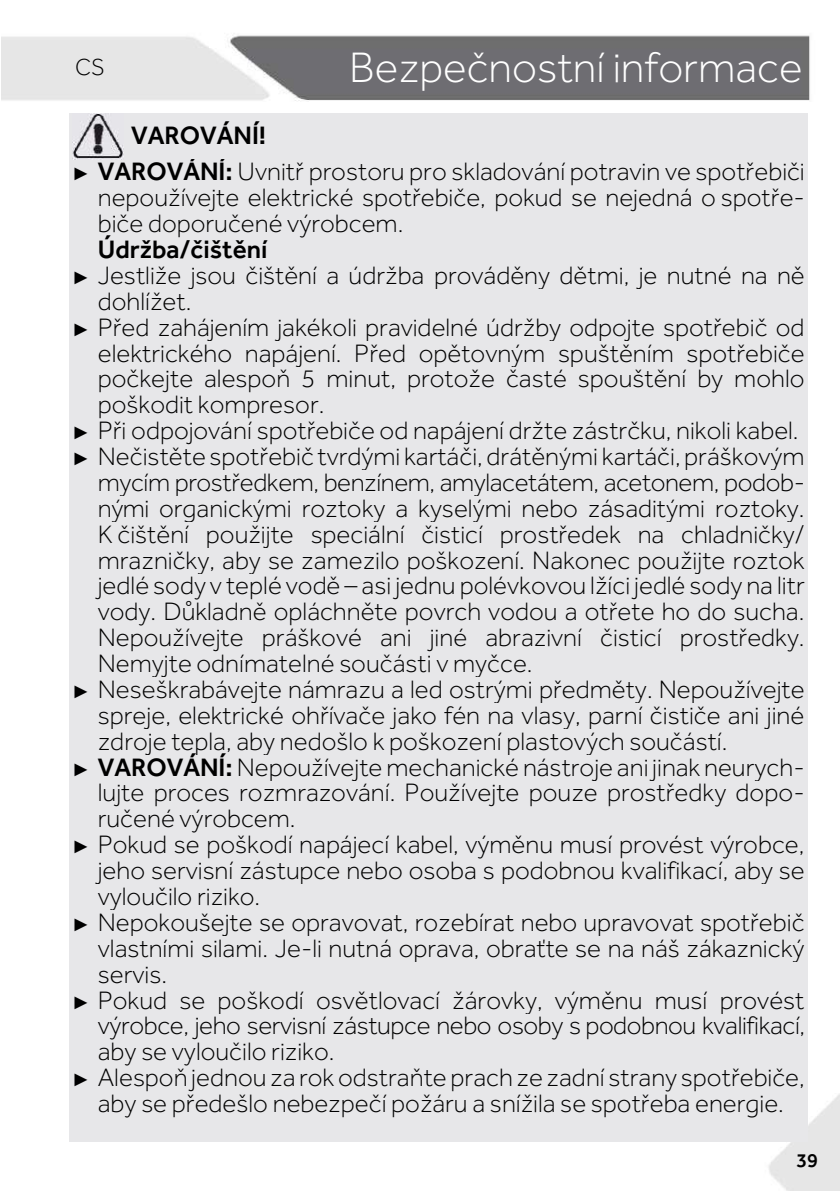
<style>
.page{position:relative;width:840px;height:1191px;background:#fff}
.page>*{position:absolute;margin:0;border:0;box-sizing:border-box;transform-origin:0 0}
.t1{font:300 44px "Effra";color:#fff}
.t2{font:300 26px/36.2px "Effra";color:#000}
.t3{font:500 26px "Effra";color:#000}
.t4{font:300 24px "Effra";color:#000}
.t5{font:500 20px "Effra";color:#000}
.s1{font-weight:500}
.s2{font-family:"Arial";font-weight:400;font-size:18px}
</style>
<div class="page">
<img style="left:2px;top:35px;width:837px;height:1156px">
<div style="left:69px;top:113px;width:59px;height:47px;background:#e7e7e9"></div>
<div style="left:128px;top:113px;width:679px;height:47px;background:#e7e7e9"></div>
<div style="left:72px;top:160px;width:732px;height:26px;background:#e7e7e9"></div>
<div style="left:72px;top:186px;width:732px;height:26px;background:#e7e7e9"></div>
<div style="left:72px;top:212px;width:732px;height:26px;background:#e7e7e9"></div>
<div style="left:72px;top:238px;width:732px;height:25px;background:#e7e7e9"></div>
<div style="left:72px;top:263px;width:732px;height:26px;background:#e7e7e9"></div>
<div style="left:72px;top:289px;width:732px;height:26px;background:#e7e7e9"></div>
<div style="left:72px;top:315px;width:732px;height:26px;background:#e7e7e9"></div>
<div style="left:72px;top:341px;width:732px;height:26px;background:#e7e7e9"></div>
<div style="left:72px;top:367px;width:732px;height:26px;background:#e7e7e9"></div>
<div style="left:72px;top:393px;width:732px;height:26px;background:#e7e7e9"></div>
<div style="left:72px;top:419px;width:732px;height:26px;background:#e7e7e9"></div>
<div style="left:72px;top:445px;width:732px;height:25px;background:#e7e7e9"></div>
<div style="left:72px;top:470px;width:732px;height:26px;background:#e7e7e9"></div>
<div style="left:72px;top:496px;width:732px;height:26px;background:#e7e7e9"></div>
<div style="left:72px;top:522px;width:732px;height:26px;background:#e7e7e9"></div>
<div style="left:72px;top:548px;width:732px;height:26px;background:#e7e7e9"></div>
<div style="left:72px;top:574px;width:732px;height:26px;background:#e7e7e9"></div>
<div style="left:72px;top:600px;width:732px;height:26px;background:#e7e7e9"></div>
<div style="left:72px;top:626px;width:732px;height:26px;background:#e7e7e9"></div>
<div style="left:72px;top:652px;width:732px;height:25px;background:#e7e7e9"></div>
<div style="left:72px;top:677px;width:732px;height:26px;background:#e7e7e9"></div>
<div style="left:72px;top:703px;width:732px;height:26px;background:#e7e7e9"></div>
<div style="left:72px;top:729px;width:732px;height:26px;background:#e7e7e9"></div>
<div style="left:72px;top:755px;width:732px;height:26px;background:#e7e7e9"></div>
<div style="left:72px;top:781px;width:732px;height:26px;background:#e7e7e9"></div>
<div style="left:72px;top:807px;width:732px;height:26px;background:#e7e7e9"></div>
<div style="left:72px;top:833px;width:732px;height:25px;background:#e7e7e9"></div>
<div style="left:72px;top:858px;width:732px;height:26px;background:#e7e7e9"></div>
<div style="left:72px;top:884px;width:732px;height:26px;background:#e7e7e9"></div>
<div style="left:72px;top:910px;width:732px;height:26px;background:#e7e7e9"></div>
<div style="left:72px;top:936px;width:732px;height:26px;background:#e7e7e9"></div>
<div style="left:72px;top:962px;width:732px;height:26px;background:#e7e7e9"></div>
<div style="left:72px;top:988px;width:732px;height:26px;background:#e7e7e9"></div>
<div style="left:72px;top:1014px;width:732px;height:26px;background:#e7e7e9"></div>
<div style="left:72px;top:1040px;width:732px;height:25px;background:#e7e7e9"></div>
<div style="left:72px;top:1065px;width:732px;height:26px;background:#e7e7e9"></div>
<div style="left:72px;top:1091px;width:732px;height:50px;background:#e7e7e9"></div>
<img style="left:72px;top:113px;width:51px;height:47px">
<p class="t4" style="left:75px;top:52px;width:31px">CS</p>
<h1 class="t1" style="left:349px;top:40px;width:454px">Bezpečnostní informace</h1>
<p class="t2" style="left:72px;top:116px;width:734px;text-indent:59px"><span class="s1">VAROVÁNÍ!<br></span><span class="s2">►</span> <span class="s1">VAROVÁNÍ:</span> Uvnitř prostoru pro skladování potravin ve spotřebiči</p>
<p class="t2" style="left:98px;top:184px;width:708px;line-height:25.8px">nepoužívejte elektrické spotřebiče, pokud se nejedná o spotře&shy;biče doporučené výrobcem.</p>
<p class="t3" style="left:98px;top:233px;width:171px">Údržba/čištění</p>
<p class="t2" style="left:72px;top:256px;width:733px"><span class="s2">►</span> Jestliže jsou čištění a údržba prováděny dětmi, je nutné na ně</p>
<p class="t2" style="left:98px;top:282px;width:95px">dohlížet.</p>
<p class="t2" style="left:72px;top:308px;width:733px"><span class="s2">►</span> Před zahájením jakékoli pravidelné údržby odpojte spotřebič od</p>
<p class="t2" style="left:98px;top:334px;width:708px">elektrického napájení. Před opětovným spuštěním spotřebiče</p>
<p class="t2" style="left:98px;top:360px;width:708px">počkejte alespoň 5 minut, protože časté spouštění by mohlo</p>
<p class="t2" style="left:98px;top:385px;width:228px">poškodit kompresor.</p>
<p class="t2" style="left:72px;top:411px;width:727px"><span class="s2">►</span> Při odpojování spotřebiče od napájení držte zástrčku, nikoli kabel.</p>
<p class="t2" style="left:72px;top:437px;width:733px"><span class="s2">►</span> Nečistěte spotřebič tvrdými kartáči, drátěnými kartáči, práškovým</p>
<p class="t2" style="left:98px;top:463px;width:708px">mycím prostředkem, benzínem, amylacetátem, acetonem, podob-</p>
<p class="t2" style="left:98px;top:489px;width:708px">nými organickými roztoky a kyselými nebo zásaditými roztoky.</p>
<p class="t2" style="left:98px;top:515px;width:708px">K čištění použijte speciální čisticí prostředek na chladničky/</p>
<p class="t2" style="left:98px;top:541px;width:708px">mrazničky, aby se zamezilo poškození. Nakonec použijte roztok</p>
<p class="t2" style="left:98px;top:566px;width:708px">jedlé sody v teplé vodě – asi jednu polévkovou lžíci jedlé sody na litr</p>
<p class="t2" style="left:98px;top:592px;width:707px">vody. Důkladně opláchněte povrch vodou a otřete ho do sucha.</p>
<p class="t2" style="left:98px;top:618px;width:708px">Nepoužívejte práškové ani jiné abrazivní čisticí prostředky.</p>
<p class="t2" style="left:98px;top:644px;width:436px">Nemyjte odnímatelné součásti v myčce.</p>
<p class="t2" style="left:72px;top:670px;width:733px"><span class="s2">►</span> Neseškrabávejte námrazu a led ostrými předměty. Nepoužívejte</p>
<p class="t2" style="left:98px;top:696px;width:707px">spreje, elektrické ohřívače jako fén na vlasy, parní čističe ani jiné</p>
<p class="t2" style="left:98px;top:722px;width:631px">zdroje tepla, aby nedošlo k poškození plastových součástí.</p>
<p class="t2" style="left:72px;top:748px;width:733px"><span class="s2">►</span> <span class="s1">VAROVÁNÍ:</span> Nepoužívejte mechanické nástroje ani jinak neurych-</p>
<p class="t2" style="left:98px;top:773px;width:708px">lujte proces rozmrazování. Používejte pouze prostředky dopo-</p>
<p class="t2" style="left:98px;top:799px;width:199px">ručené výrobcem.</p>
<p class="t2" style="left:72px;top:825px;width:733px"><span class="s2">►</span> Pokud se poškodí napájecí kabel, výměnu musí provést výrobce,</p>
<p class="t2" style="left:98px;top:851px;width:708px">jeho servisní zástupce nebo osoba s podobnou kvalifikací, aby se</p>
<p class="t2" style="left:98px;top:877px;width:164px">vyloučilo riziko.</p>
<p class="t2" style="left:72px;top:903px;width:733px"><span class="s2">►</span> Nepokoušejte se opravovat, rozebírat nebo upravovat spotřebič</p>
<p class="t2" style="left:98px;top:929px;width:708px">vlastními silami. Je-li nutná oprava, obraťte se na náš zákaznický</p>
<p class="t2" style="left:98px;top:955px;width:71px">servis.</p>
<p class="t2" style="left:72px;top:981px;width:733px"><span class="s2">►</span> Pokud se poškodí osvětlovací žárovky, výměnu musí provést</p>
<p class="t2" style="left:98px;top:1006px;width:708px">výrobce, jeho servisní zástupce nebo osoby s podobnou kvalifikací,</p>
<p class="t2" style="left:98px;top:1032px;width:238px">aby se vyloučilo riziko.</p>
<p class="t2" style="left:72px;top:1058px;width:734px"><span class="s2">►</span> Alespoň jednou za rok odstraňte prach ze zadní strany spotřebiče,</p>
<p class="t2" style="left:98px;top:1084px;width:687px">aby se předešlo nebezpečí požáru a snížila se spotřeba energie.</p>
<p class="t5" style="left:796px;top:1148px;width:23px">39</p>
</div>
